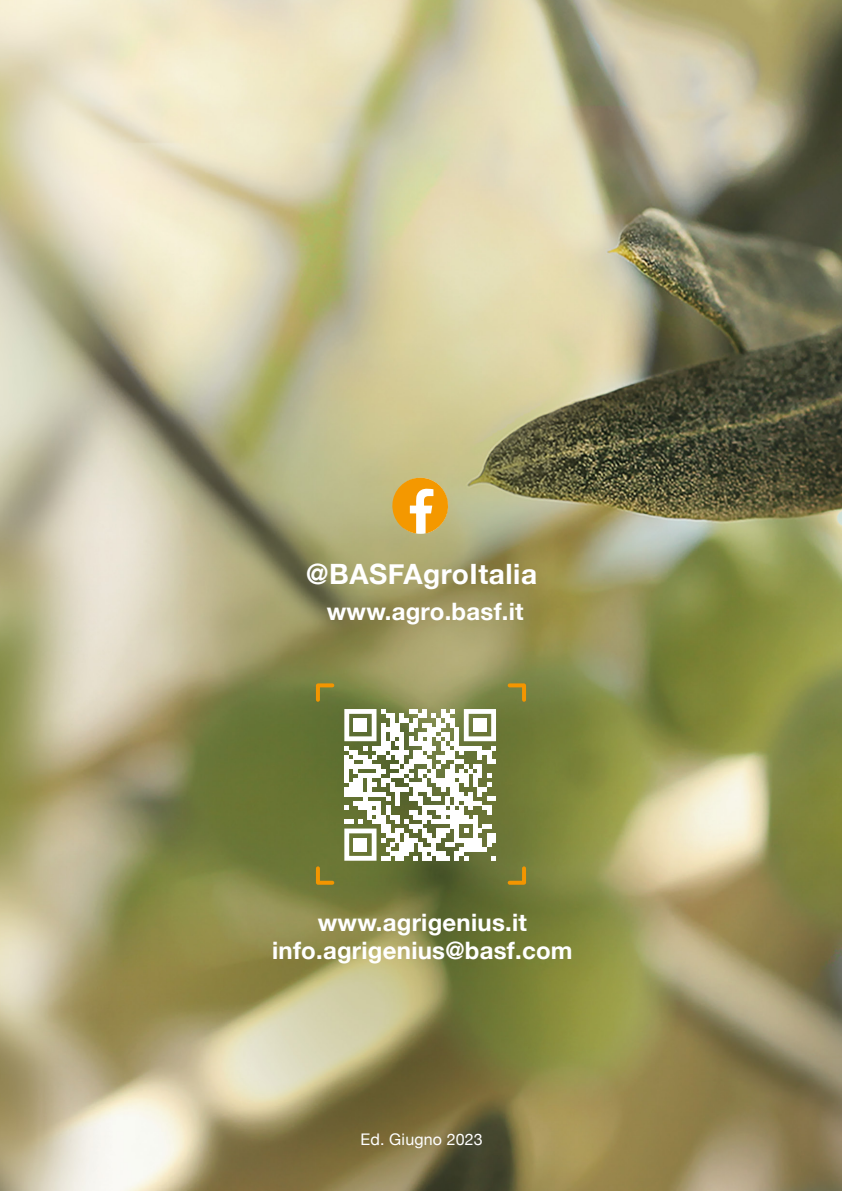
<style>
.page{position:relative;width:842px;height:1191px;background:#fff}
.page>*{position:absolute;margin:0;border:0;box-sizing:border-box;transform-origin:0 0}
.t1{font:700 28px "Helvetica Neue";letter-spacing:.02em;color:#fff}
.t2{font:700 24px/28px "Helvetica Neue";letter-spacing:.01em;color:#fff;text-align:center}
.t3{font:16px "Helvetica Neue";letter-spacing:.01em;color:#fff}
</style>
<div class="page">
<img style="left:0;top:0;width:842px;height:1191px">
<svg style="left:344px;top:709px;width:152px;height:151px"></svg>
<div style="left:354px;top:718px;width:13px;height:14px;background:#fff"></div>
<div style="left:473px;top:718px;width:14px;height:14px;background:#fff"></div>
<div style="left:354px;top:837px;width:13px;height:14px;background:#fff"></div>
<svg style="left:314px;top:681px;width:22px;height:205px;background:#6d7530"></svg>
<svg style="left:506px;top:681px;width:22px;height:205px;background:#767b34"></svg>
<svg style="left:392px;top:478px;width:56px;height:55px"></svg>
<p class="t1" style="left:306px;top:552px;width:232px">@BASFAgroItalia</p>
<p class="t2" style="left:327px;top:598px;width:198px">www.agro.basf.it</p>
<p class="t2" style="left:272px;top:909px;width:302px">www.agrigenius.it info.agrigenius@basf.com</p>
<p class="t3" style="left:360px;top:1127px;width:124px">Ed. Giugno 2023</p>
</div>
